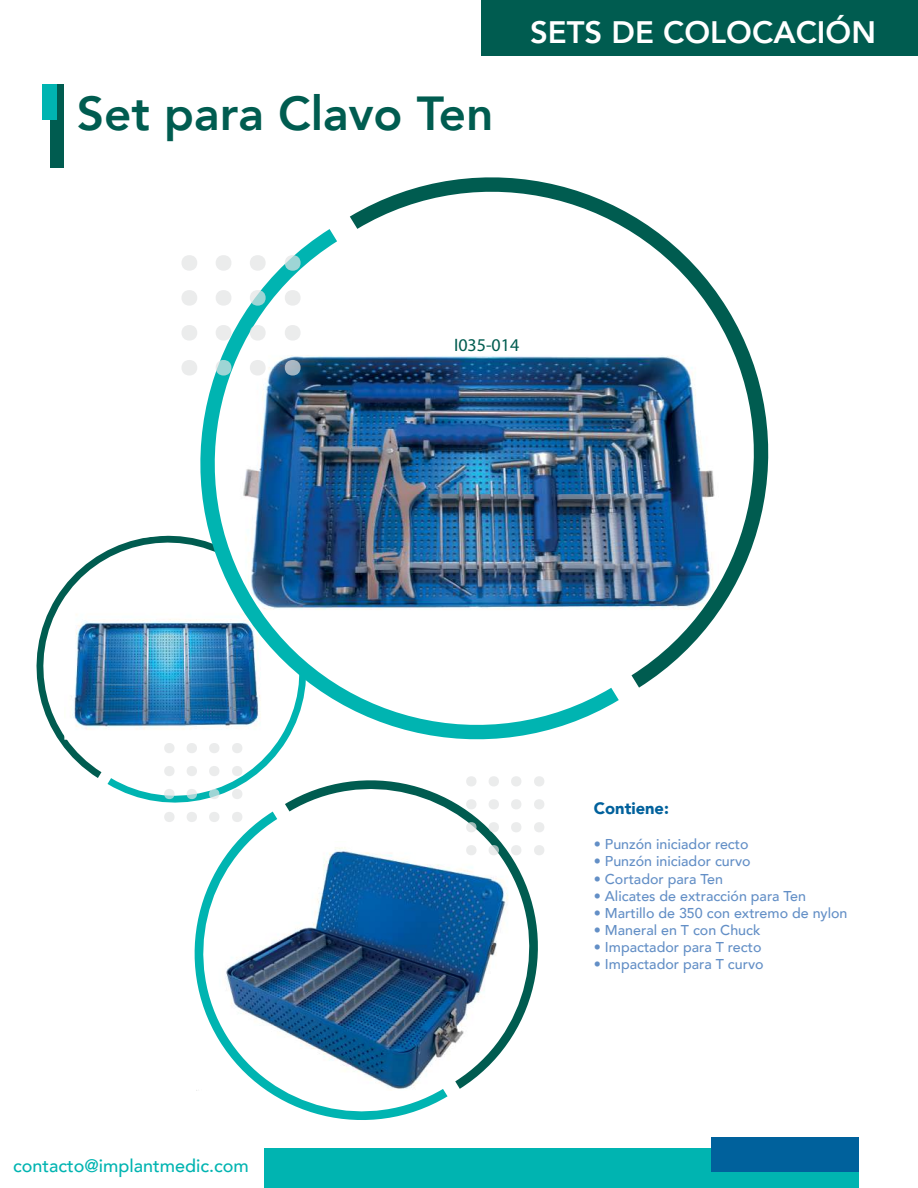
<style>
.page{position:relative;width:918px;height:1188px;background:#fff}
.page>*{position:absolute;margin:0;border:0;box-sizing:border-box;transform-origin:0 0}
.t1{font:800 47.7px "Avenir";color:#005c50}
.t2{font:800 31.05px "Avenir";color:#fff}
.t3{font:500 18px "Avenir";color:#00b4b1}
.t4{font:18px "Myriad Pro";color:#005c50}
.t5{font:900 16.5px "Avenir";color:#00619c}
.t6{font:500 14.25px "Avenir";color:#638fc6}
</style>
<div class="page">
<svg style="left:108px;top:778px;width:143px;height:25px"></svg>
<svg style="left:36px;top:536px;width:126px;height:242px"></svg>
<img style="left:64px;top:603px;width:98px;height:137px">
<div style="left:265px;top:1148px;width:594px;height:40px;background:#00b4b1"></div>
<div style="left:712px;top:1137px;width:147px;height:35px;background:#00619c"></div>
<svg style="left:187px;top:812px;width:261px;height:308px"></svg>
<svg style="left:285px;top:778px;width:259px;height:311px"></svg>
<img style="left:162px;top:229px;width:457px;height:549px">
<img style="left:350px;top:177px;width:419px;height:511px">
<div style="left:466px;top:776px;width:11px;height:10px;background:#ebecec;border-radius:50%"></div>
<div style="left:489px;top:776px;width:10px;height:10px;background:#ebecec;border-radius:50%"></div>
<div style="left:511px;top:776px;width:10px;height:10px;background:#ebecec;border-radius:50%"></div>
<div style="left:466px;top:799px;width:11px;height:10px;background:#ebecec;border-radius:50%"></div>
<div style="left:489px;top:799px;width:10px;height:10px;background:#ebecec;border-radius:50%"></div>
<div style="left:511px;top:799px;width:10px;height:10px;background:#ebecec;border-radius:50%"></div>
<svg style="left:466px;top:822px;width:11px;height:10px"></svg>
<div style="left:489px;top:822px;width:10px;height:10px;background:#ebecec;border-radius:50%"></div>
<div style="left:511px;top:822px;width:10px;height:10px;background:#ebecec;border-radius:50%"></div>
<div style="left:466px;top:845px;width:11px;height:10px;background:#ebecec;border-radius:50%"></div>
<svg style="left:489px;top:845px;width:10px;height:10px"></svg>
<div style="left:511px;top:845px;width:10px;height:10px;background:#ebecec;border-radius:50%"></div>
<div style="left:534px;top:776px;width:10px;height:10px;background:#ebecec;border-radius:50%"></div>
<div style="left:534px;top:799px;width:10px;height:10px;background:#ebecec;border-radius:50%"></div>
<div style="left:534px;top:822px;width:10px;height:10px;background:#ebecec;border-radius:50%"></div>
<div style="left:534px;top:845px;width:10px;height:10px;background:#ebecec;border-radius:50%"></div>
<div style="left:164px;top:743px;width:11px;height:10px;background:#ebecec;border-radius:50%"></div>
<div style="left:187px;top:743px;width:10px;height:10px;background:#ebecec;border-radius:50%"></div>
<div style="left:209px;top:743px;width:10px;height:10px;background:#ebecec;border-radius:50%"></div>
<div style="left:164px;top:766px;width:11px;height:10px;background:#ebecec;border-radius:50%"></div>
<div style="left:187px;top:766px;width:10px;height:10px;background:#ebecec;border-radius:50%"></div>
<div style="left:209px;top:766px;width:10px;height:10px;background:#ebecec;border-radius:50%"></div>
<svg style="left:164px;top:789px;width:11px;height:10px"></svg>
<svg style="left:187px;top:789px;width:10px;height:10px"></svg>
<svg style="left:209px;top:789px;width:10px;height:10px"></svg>
<div style="left:164px;top:812px;width:11px;height:10px;background:#ebecec;border-radius:50%"></div>
<div style="left:187px;top:812px;width:10px;height:10px;background:#ebecec;border-radius:50%"></div>
<div style="left:209px;top:812px;width:10px;height:10px;background:#ebecec;border-radius:50%"></div>
<div style="left:232px;top:743px;width:10px;height:10px;background:#ebecec;border-radius:50%"></div>
<div style="left:232px;top:766px;width:10px;height:10px;background:#ebecec;border-radius:50%"></div>
<div style="left:232px;top:789px;width:10px;height:10px;background:#ebecec;border-radius:50%"></div>
<div style="left:232px;top:812px;width:10px;height:10px;background:#ebecec;border-radius:50%"></div>
<div style="left:181px;top:255px;width:16px;height:16px;background:#ebecec;border-radius:50%"></div>
<div style="left:216px;top:255px;width:15px;height:16px;background:#ebecec;border-radius:50%"></div>
<div style="left:250px;top:255px;width:16px;height:16px;background:#ebecec;border-radius:50%"></div>
<div style="left:181px;top:290px;width:16px;height:16px;background:#ebecec;border-radius:50%"></div>
<div style="left:216px;top:290px;width:15px;height:16px;background:#ebecec;border-radius:50%"></div>
<svg style="left:250px;top:290px;width:16px;height:16px"></svg>
<div style="left:181px;top:325px;width:16px;height:16px;background:#ebecec;border-radius:50%"></div>
<div style="left:216px;top:325px;width:15px;height:16px;background:#ebecec;border-radius:50%"></div>
<div style="left:250px;top:325px;width:16px;height:16px;background:#ebecec;border-radius:50%"></div>
<div style="left:181px;top:360px;width:16px;height:16px;background:#ebecec;border-radius:50%"></div>
<svg style="left:216px;top:360px;width:15px;height:16px"></svg>
<div style="left:250px;top:360px;width:16px;height:16px;background:#ebecec;border-radius:50%"></div>
<svg style="left:285px;top:255px;width:16px;height:16px"></svg>
<div style="left:285px;top:290px;width:16px;height:16px;background:#ebecec;border-radius:50%"></div>
<div style="left:285px;top:325px;width:16px;height:16px;background:#ebecec;border-radius:50%"></div>
<svg style="left:285px;top:360px;width:16px;height:16px"></svg>
<div style="left:50px;top:84px;width:14px;height:83px;background:#005c50"></div>
<div style="left:42px;top:84px;width:15px;height:36px;background:#00b4b1"></div>
<div style="left:481px;top:0;width:437px;height:55px;background:#005c50"></div>
<h1 class="t1" style="left:77px;top:76px;width:418px">Set para Clavo Ten</h1>
<h2 class="t2" style="left:530px;top:8px;width:347px">SETS DE COLOCACIÓN</h2>
<p class="t4" style="left:454px;top:333px;width:67px">I035-014</p>
<p class="t3" style="left:13px;top:1150px;width:237px">contacto@implantmedic.com</p>
<p class="t5" style="left:594px;top:794px;width:77px">Contiene:</p>
<p class="t6" style="left:594px;top:832px;width:156px">• Punzón iniciador recto</p>
<p class="t6" style="left:594px;top:849px;width:158px">• Punzón iniciador curvo</p>
<p class="t6" style="left:594px;top:866px;width:131px">• Cortador para Ten</p>
<p class="t6" style="left:594px;top:883px;width:214px">• Alicates de extracción para Ten</p>
<p class="t6" style="left:594px;top:901px;width:255px">• Martillo de 350 con extremo de nylon</p>
<p class="t6" style="left:594px;top:918px;width:168px">• Maneral en T con Chuck</p>
<p class="t6" style="left:594px;top:935px;width:169px">• Impactador para T recto</p>
<p class="t6" style="left:594px;top:952px;width:171px">• Impactador para T curvo</p>
</div>
